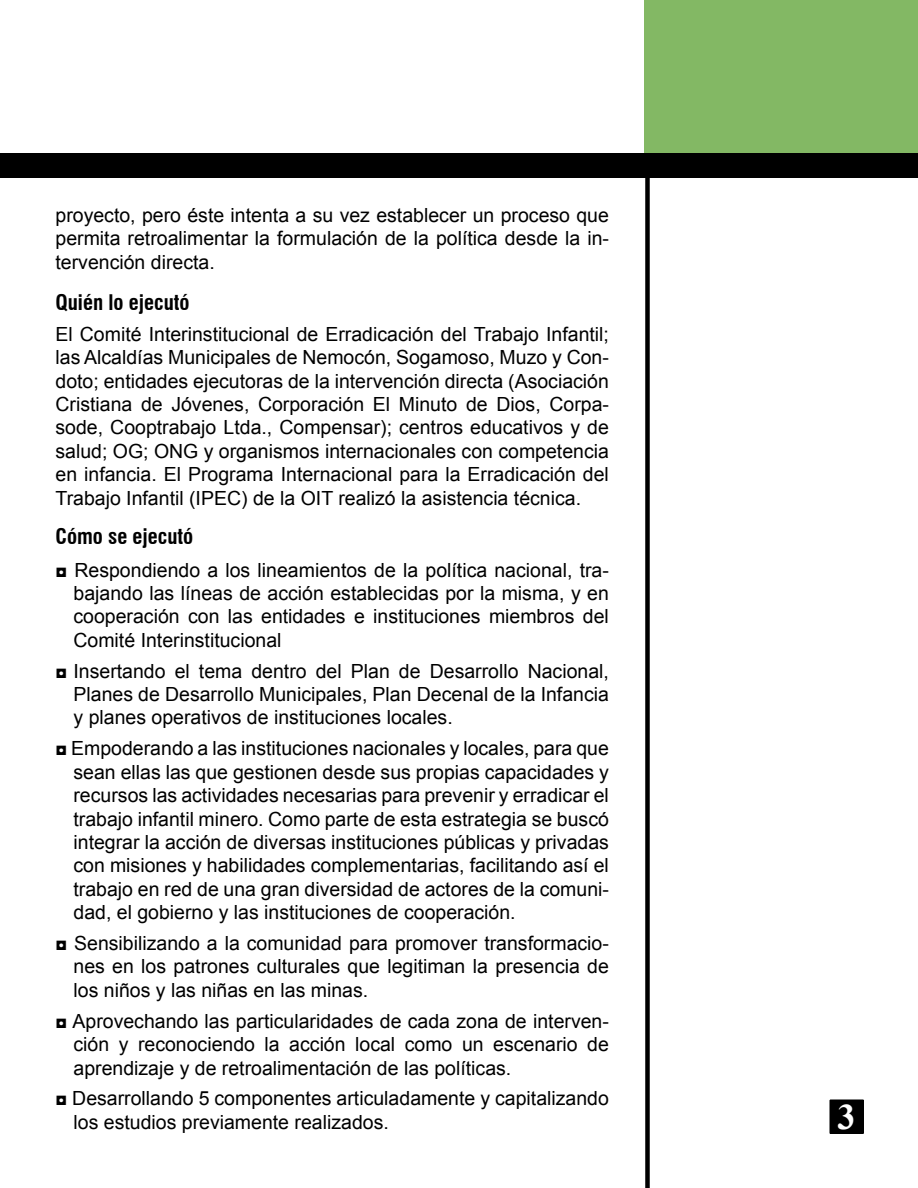
<style>
.page{position:relative;width:918px;height:1188px;background:#fff}
.page>*{position:absolute;margin:0;border:0;box-sizing:border-box;transform-origin:0 0}
.t1{font:700 36px "Times New Roman";color:#fff}
.t2{font:700 condensed 21px "Swiss 721 BT";color:#000}
.items{font:19.5px/23.4px "Arial";color:#000;text-align:justify}
</style>
<div class="page">
<div style="left:644px;top:0;width:274px;height:160px;background:#83b864"></div>
<div style="left:645px;top:158px;width:5px;height:1030px;background:#000"></div>
<div style="left:0;top:153px;width:918px;height:24px;background:#000"></div>
<div style="left:830px;top:1100px;width:33px;height:33px;background:#000"></div>
<div style="left:830px;top:1100px;width:34px;height:34px;border:2px solid #000"></div>
<p class="items" style="left:56px;top:204px;width:555px">proyecto, pero éste intenta a su vez establecer un proceso que permita retroalimentar la formulación de la política desde la in&shy;tervención directa.</p>
<p class="t2" style="left:56px;top:290px;width:136px">Quién lo ejecutó</p>
<p class="items" style="left:56px;top:322px;width:555px">El Comité Interinstitucional de Erradicación del Trabajo Infantil; las Alcaldías Municipales de Nemocón, Sogamoso, Muzo y Con&shy;doto; entidades ejecutoras de la intervención directa (Asociación Cristiana de Jóvenes, Corporación El Minuto de Dios, Corpa&shy;sode, Cooptrabajo Ltda., Compensar); centros educativos y de salud; OG; ONG y organismos internacionales con competencia en infancia. El Programa Internacional para la Erradicación del Trabajo Infantil (IPEC) de la OIT realizó la asistencia técnica.</p>
<p class="t2" style="left:56px;top:524px;width:139px">Cómo se ejecutó</p>
<p class="items" style="left:74px;top:558px;width:537px;text-indent:-18px">◘ Respondiendo a los lineamientos de la política nacional, tra&shy;bajando las líneas de acción establecidas por la misma, y en cooperación con las entidades e instituciones miembros del Comité Interinstitucional</p>
<p class="items" style="left:74px;top:659px;width:537px;text-indent:-18px">◘ Insertando el tema dentro del Plan de Desarrollo Nacional, Planes de Desarrollo Municipales, Plan Decenal de la Infancia y planes operativos de instituciones locales.</p>
<p class="items" style="left:74px;top:737px;width:537px;text-indent:-18px">◘ Empoderando a las instituciones nacionales y locales, para que sean ellas las que gestionen desde sus propias capacidades y recursos las actividades necesarias para prevenir y erradicar el trabajo infantil minero. Como parte de esta estrategia se buscó integrar la acción de diversas instituciones públicas y privadas con misiones y habilidades complementarias, facilitando así el trabajo en red de una gran diversidad de actores de la comuni&shy;dad, el gobierno y las instituciones de cooperación.</p>
<p class="items" style="left:74px;top:932px;width:537px;text-indent:-18px">◘ Sensibilizando a la comunidad para promover transformacio&shy;nes en los patrones culturales que legitiman la presencia de los niños y las niñas en las minas.</p>
<p class="items" style="left:74px;top:1009px;width:537px;text-indent:-18px">◘ Aprovechando las particularidades de cada zona de interven&shy;ción y reconociendo la acción local como un escenario de aprendizaje y de retroalimentación de las políticas.</p>
<p class="items" style="left:74px;top:1087px;width:537px;text-indent:-18px">◘ Desarrollando 5 componentes articuladamente y capitalizando los estudios previamente realizados.</p>
<p class="t1" style="left:838px;top:1092px;width:19px">3</p>
</div>
